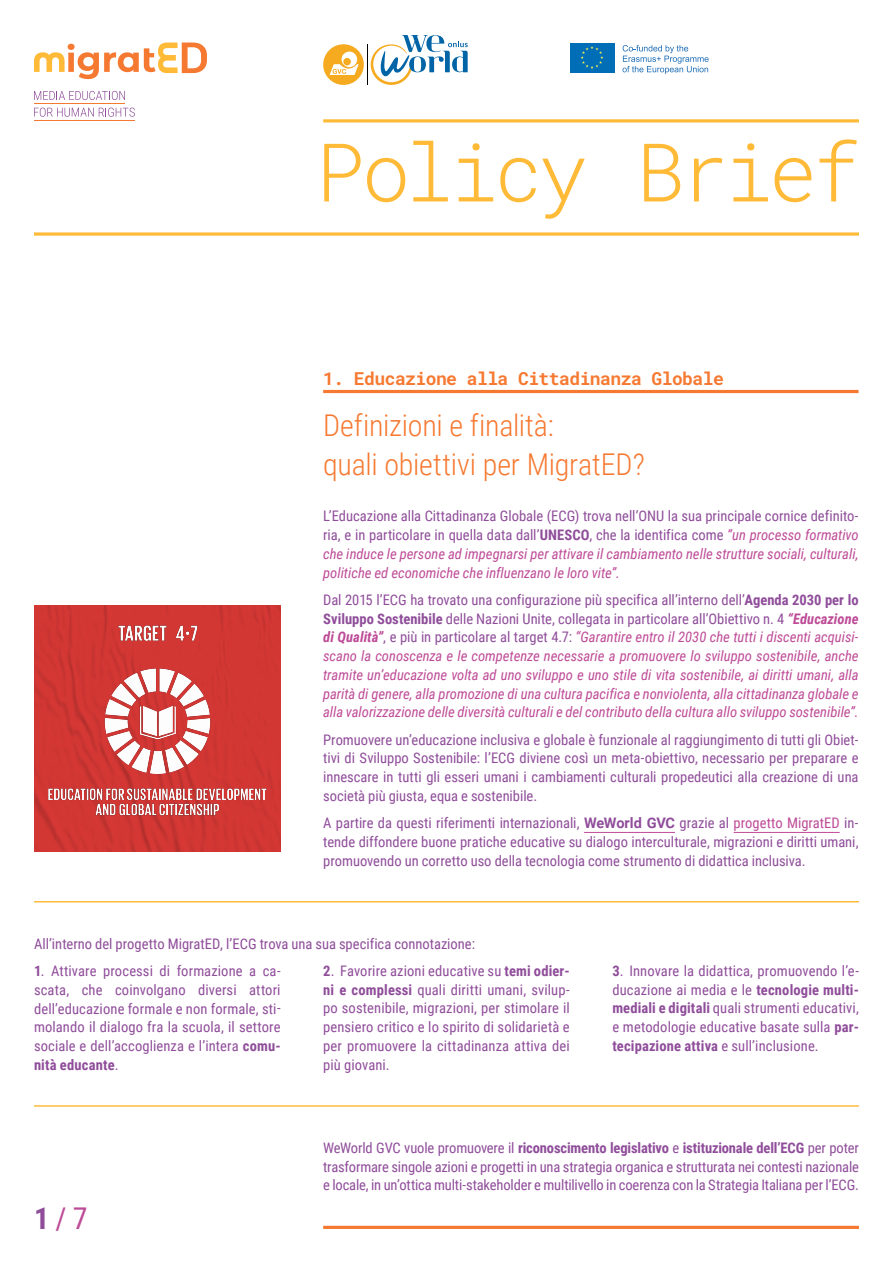
<style>
.page{position:relative;width:893px;height:1263px;background:#fff}
.page>*{position:absolute;margin:0;border:0;box-sizing:border-box;transform-origin:0 0}
.t1{font:300 81px "Roboto Mono";letter-spacing:-.055em;color:#ffba37}
.t2{font:300 30px/39px "Roboto Condensed";letter-spacing:-.005em;color:#f67931}
.t3{font:30px "Roboto Condensed";color:#be4b97}
.t4{font:700 18px "Roboto Mono";letter-spacing:-.03em;color:#f67931}
.t5{font:14.55px/18.8px "Roboto Condensed";color:#8f4d9a;text-align:justify}
.t6{font:italic 14.55px/18.8px "Roboto Condensed";color:#be4b97;text-align:justify}
.s1{font-style:normal;color:#8f4d9a}
.s2{font-weight:700;font-style:normal;color:#8f4d9a}
.s3{font-weight:700}
.s4{font-family:"Roboto";font-weight:700}
.s5{color:#be4b97}
.s6{font-weight:700;color:#8f4d9a}
</style>
<div class="page">
<svg style="left:34px;top:43px;width:173px;height:36px"></svg>
<svg style="left:34px;top:91px;width:91px;height:9px"></svg>
<svg style="left:34px;top:108px;width:101px;height:9px"></svg>
<hr style="left:34px;top:103px;width:91px;height:1px;background:#f67931">
<hr style="left:34px;top:120px;width:100px;height:1px;background:#f67931">
<hr style="left:323px;top:1226px;width:536px;height:3px;background:#f67931">
<svg style="left:34px;top:232px;width:825px;height:4px;background:#ffc75f"></svg>
<hr style="left:323px;top:119px;width:536px;height:3px;background:#ffba37">
<hr style="left:323px;top:390px;width:535px;height:3px;background:#f67931">
<hr style="left:584px;top:832px;width:91px;height:1px;background:#be4b97">
<hr style="left:734px;top:832px;width:106px;height:1px;background:#be4b97">
<hr style="left:34px;top:901px;width:825px;height:1px;background:#ffba37">
<hr style="left:34px;top:1105px;width:825px;height:2px;background:#ffba37">
<img style="left:34px;top:605px;width:247px;height:247px">
<div style="left:570px;top:43px;width:44px;height:29px;background:#006db7"></div>
<svg style="left:581px;top:46px;width:22px;height:23px"></svg>
<svg style="left:622px;top:45px;width:87px;height:29px"></svg>
<svg style="left:323px;top:44px;width:41px;height:41px"></svg>
<hr style="left:367px;top:44px;width:1px;height:41px;background:#000">
<svg style="left:371px;top:35px;width:97px;height:50px"></svg>
<h1 class="t1" style="left:316px;top:117px;width:547px">Policy Brief</h1>
<p class="t4" style="left:323px;top:366px;width:402px">1. Educazione alla Cittadinanza Globale</p>
<h2 class="t2" style="left:323px;top:405px;width:323px">Definizioni e finalità:<br>quali obiettivi per MigratED?</h2>
<p class="t6" style="left:323px;top:506px;width:537px"><span class="s1">L’Educazione alla Cittadinanza Globale (ECG) trova nell’ONU la sua principale cornice definito&shy;ria, e in particolare in quella data dall’</span><span class="s2">UNESCO</span><span class="s1">, che la identifica come</span> “un processo formativo che induce le persone ad impegnarsi per attivare il cambiamento nelle strutture sociali, culturali, politiche ed economiche che influenzano le loro vite”.</p>
<p class="t6" style="left:323px;top:590px;width:537px"><span class="s1">Dal 2015 l’ECG ha trovato una configurazione più specifica all’interno dell’</span><span class="s2">Agenda 2030 per lo Sviluppo Sostenibile</span> <span class="s1">delle Nazioni Unite, collegata in particolare all’Obiettivo n. 4</span> <span class="s3">“Educazione di Qualità”</span><span class="s1">, e più in particolare al target 4.7:</span> “Garantire entro il 2030 che tutti i discenti acquisi&shy;scano la conoscenza e le competenze necessarie a promuovere lo sviluppo sostenibile, anche tramite un’educazione volta ad uno sviluppo e uno stile di vita sostenibile, ai diritti umani, alla parità di genere, alla promozione di una cultura pacifica e nonviolenta, alla cittadinanza globale e alla valorizzazione delle diversità culturali e del contributo della cultura allo sviluppo sostenibile”.</p>
<p class="t5" style="left:323px;top:729px;width:537px">Promuovere un’educazione inclusiva e globale è funzionale al raggiungimento di tutti gli Obiet&shy;tivi di Sviluppo Sostenibile: l’ECG diviene così un meta-obiettivo, necessario per preparare e innescare in tutti gli esseri umani i cambiamenti culturali propedeutici alla creazione di una società più giusta, equa e sostenibile.</p>
<p class="t5" style="left:323px;top:813px;width:537px">A partire da questi riferimenti internazionali, <span class="s4">WeWorld GVC</span> grazie al <span class="s5">progetto MigratED</span> in&shy;tende diffondere buone pratiche educative su dialogo interculturale, migrazioni e diritti umani, promuovendo un corretto uso della tecnologia come strumento di didattica inclusiva.</p>
<p class="t5" style="left:34px;top:934px;width:443px">All’interno del progetto MigratED, l’ECG trova una sua specifica connotazione:</p>
<p class="t5" style="left:34px;top:961px;width:248px"><span class="s3">1</span>. Attivare processi di formazione a ca&shy;scata, che coinvolgano diversi attori dell’educazione formale e non formale, sti&shy;molando il dialogo fra la scuola, il settore sociale e dell’accoglienza e l’intera <span class="s3">comu&shy;nità educante</span>.</p>
<p class="t5" style="left:323px;top:961px;width:248px"><span class="s3">2</span>. Favorire azioni educative su <span class="s3">temi odier&shy;ni e complessi</span> quali diritti umani, svilup&shy;po sostenibile, migrazioni, per stimolare il pensiero critico e lo spirito di solidarietà e per promuovere la cittadinanza attiva dei più giovani.</p>
<p class="t5" style="left:612px;top:961px;width:248px"><span class="s3">3</span>. Innovare la didattica, promuovendo l’e&shy;ducazione ai media e le <span class="s3">tecnologie multi&shy;mediali e digitali</span> quali strumenti educativi, e metodologie educative basate sulla <span class="s3">par&shy;tecipazione attiva</span> e sull’inclusione.</p>
<h2 class="t3" style="left:34px;top:1197px;width:55px"><span class="s6">1</span> / 7</h2>
<p class="t5" style="left:323px;top:1138px;width:537px">WeWorld GVC vuole promuovere il <span class="s3">riconoscimento legislativo</span> e <span class="s3">istituzionale dell’ECG</span> per poter trasformare singole azioni e progetti in una strategia organica e strutturata nei contesti nazionale e locale, in un’ottica multi-stakeholder e multilivello in coerenza con la Strategia Italiana per l’ECG.</p>
</div>
